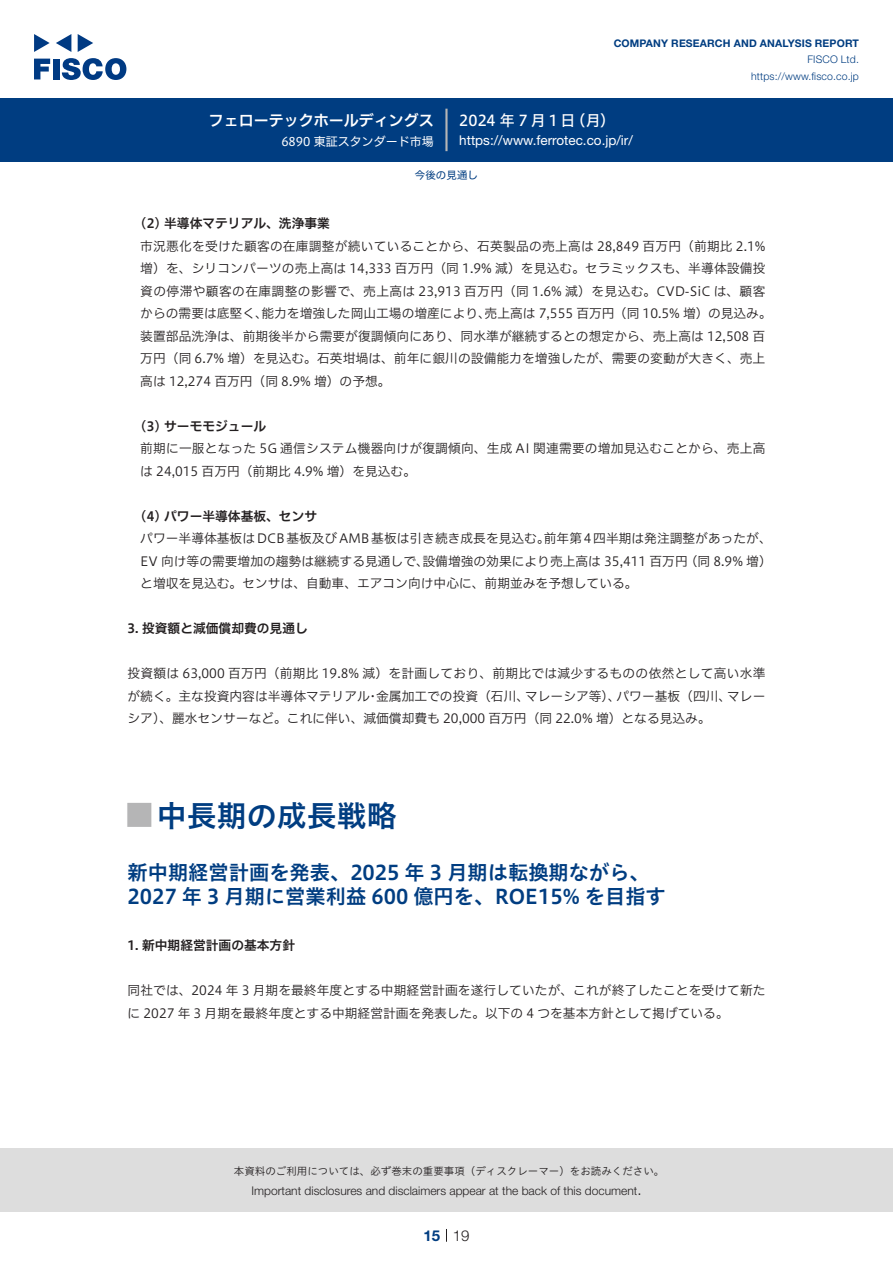
<style>
.page{position:relative;width:893px;height:1263px;background:#fff}
.page>*{position:absolute;margin:0;border:0;box-sizing:border-box;transform-origin:0 0}
.t1{font:30px "Hiragino UD Sans Std N W6";color:#003d81}
.t2{font:24px "Hiragino UD Sans Std N W6";color:#b5b5b6}
.中タイトル{font:20.25px/24px "Hiragino UD Sans Std W6";color:#003d81}
.t3{font:15px "Hiragino UD Sans F Std N W6";color:#fff}
.t4{font:15px "Hiragino UD Sans F Std N W5";letter-spacing:.185em;color:#fff}
.t5{font:300 15px "Helvetica Neue LT Std";color:#231f20}
.t6{font:700 15px "Helvetica Neue LT Std";color:#003d81}
.t7{font:13.5px "Helvetica Neue LT Std";color:#fff}
.本文3mm{font:12.75px/22.5px "Hiragino UD Sans F Std N W3";letter-spacing:.005em;color:#231f20}
.本文{font:12.75px/22.5px "Hiragino UD Sans F Std N W3";color:#231f20}
.本文-2{font:12.75px/22.5px "Hiragino UD Sans F Std N W3";letter-spacing:.02em;color:#231f20;text-align:right}
.本文3mm-2{font:12.75px "Hiragino UD Sans F Std N W3";letter-spacing:.03em;color:#231f20}
.小タイトル3mm{font:12.75px "Hiragino UD Sans F Std N W6";color:#231f20}
.小タイトル{font:12.75px "Hiragino UD Sans F Std N W6";color:#231f20}
.t8{font:300 12px "Helvetica Neue LT Std";color:#231f20}
.t9{font:12px "Hiragino UD Sans F Std N W4";color:#fff}
.t10{font:10.5px "Hiragino UD Sans Std W3";color:#231f20}
.t11{font:700 10.5px "Helvetica Neue LT Std";letter-spacing:.015em;color:#003d81}
.t12{font:300 10.5px/16.5px "Helvetica Neue LT Std";letter-spacing:.015em;color:#003d81;text-align:right}
.ヘッダー{font:10.5px "Hiragino UD Sans F Std N W4";color:#003d81}
</style>
<div class="page">
<div style="left:0;top:1148px;width:893px;height:64px;background:#ddd"></div>
<svg style="left:34px;top:59px;width:16px;height:20px"></svg>
<div style="left:53px;top:59px;width:6px;height:20px;background:#003a83"></div>
<svg style="left:62px;top:58px;width:64px;height:22px"></svg>
<svg style="left:34px;top:34px;width:16px;height:18px"></svg>
<svg style="left:78px;top:34px;width:15px;height:18px"></svg>
<svg style="left:56px;top:34px;width:15px;height:18px"></svg>
<div style="left:0;top:98px;width:893px;height:64px;background:#003d81"></div>
<hr style="left:445px;top:109px;width:3px;height:42px;background:#b5b5b6">
<svg style="left:446px;top:1229px;width:1px;height:13px"></svg>
<p class="t3" style="left:209px;top:109px;width:227px">フェローテックホールディングス</p>
<p class="t9" style="left:281px;top:132px;width:154px">6890 東証スタンダード市場</p>
<p class="t11" style="left:614px;top:37px;width:247px">COMPANY RESEARCH AND ANALYSIS REPORT</p>
<p class="t12" style="left:751px;top:51px;width:109px">FISCO Ltd. https://www.fisco.co j p.</p>
<p class="t4" style="left:459px;top:109px;width:118px">2024年7月1日</p>
<p class="t4" style="left:571px;top:109px;width:46px">（月(</p>
<p class="t7" style="left:459px;top:132px;width:175px">https://www.ferrotec. c o j p. /i r/</p>
<p class="ヘッダー" style="left:415px;top:167px;width:64px">今後の見通し</p>
<p class="小タイトル3mm" style="left:140px;top:214px;width:191px">2( ) 半導体マテリアル、洗浄事業</p>
<p class="本文3mm" style="left:140px;top:234px;width:627px">市況悪化を受けた顧客の在庫調整が続いていることから、石英製品の売上高は 28,849 百万円（前期比 2.1%</p>
<p class="本文3mm" style="left:140px;top:256px;width:627px">増）を、シリコンパーツの売上高は 14,333 百万円（同 1.9% 減）を見込む。セラミックスも、半導体設備投</p>
<p class="本文3mm-2" style="left:140px;top:281px;width:627px">資の停滞や顧客の在庫調整の影響で、売上高は 23,913 百万円（同 1.6% 減）を見込む。CVD-SiC は、顧客</p>
<p class="本文3mm" style="left:485px;top:301px;width:289px">売上高は 7,555 百万円（同 10.5% 増）の見込み。</p>
<p class="本文3mm" style="left:140px;top:301px;width:627px">からの需要は底堅く、<br>装置部品洗浄は、前期後半から需要が復調傾向にあり、同水準が継続するとの想定から、売上高は 12,508 百万円（同 6.7% 増）を見込む。石英坩堝は、前年に銀川の設備能力を増強したが、需要の変動が大きく、売上高は 12,274 百万円（同 8.9% 増）の予想。</p>
<p class="小タイトル3mm" style="left:140px;top:416px;width:127px">3( ) サーモモジュール</p>
<p class="本文3mm" style="left:140px;top:436px;width:627px">前期に一服となった 5G 通信システム機器向けが復調傾向、生成 AI 関連需要の増加見込むことから、売上高は 24,015 百万円（前期比 4.9% 増）を見込む。</p>
<p class="小タイトル3mm" style="left:140px;top:506px;width:178px">4( ) パワー半導体基板、センサ</p>
<p class="本文3mm" style="left:544px;top:526px;width:229px">前年第4 四半期は発注調整があったが、</p>
<p class="本文3mm" style="left:261px;top:301px;width:231px">能力を増強した岡山工場の増産により、</p>
<p class="本文3mm" style="left:140px;top:526px;width:411px">パワー半導体基板はDCB 基板及び AMB 基板は引き続き成長を見込む。</p>
<p class="本文3mm" style="left:140px;top:549px;width:499px">EV 向け等の需要増加の趨勢は継続する見通しで、<br>と増収を見込む。センサは、自動車、エアコン向け中心に、前期並みを予想している。</p>
<p class="小タイトル" style="left:128px;top:619px;width:182px">3. 投資額と減価償却費の見通し</p>
<p class="本文-2" style="left:128px;top:661px;width:639px">投資額は 63,000 百万円（前期比 19.8% 減）を計画しており、前期比では減少するものの依然として高い水準マレー</p>
<p class="本文3mm" style="left:422px;top:549px;width:267px">設備増強の効果により売上高は 35,411 百万円</p>
<p class="本文3mm" style="left:685px;top:549px;width:89px">（同 8.9% 増(</p>
<p class="本文" style="left:128px;top:684px;width:585px">が続く。主な投資内容は半導体マテリアル<br>シア）、麗水センサーなど。これに伴い、減価償却費も 20,000 百万円（同 22.0% 増）となる見込み。</p>
<p class="本文" style="left:376px;top:684px;width:154px">金属加工での投資（石川、</p>
<p class="本文" style="left:525px;top:684px;width:97px">マレーシア等）、</p>
<p class="本文" style="left:617px;top:684px;width:116px">パワー基板（四川、</p>
<p class="本文" style="left:367px;top:684px;width:14px">・</p>
<p class="t1" style="left:157px;top:792px;width:241px">中長期の成長戦略</p>
<p class="t2" style="left:128px;top:797px;width:25px">█</p>
<p class="中タイトル" style="left:128px;top:860px;width:540px">新中期経営計画を発表、2025 年 3 月期は転換期ながら、<br>2027 年 3 月期に営業利益 600 億円を、ROE15% を目指す</p>
<p class="小タイトル" style="left:128px;top:936px;width:169px">1. 新中期経営計画の基本方針</p>
<p class="本文" style="left:128px;top:979px;width:639px">同社では、2024 年 3 月期を最終年度とする中期経営計画を遂行していたが、これが終了したことを受けて新たに 2027 年 3 月期を最終年度とする中期経営計画を発表した。以下の 4 つを基本方針として掲げている。</p>
<p class="t10" style="left:234px;top:1163px;width:432px">本資料のご利用については、必ず巻末の重要事項（ディスクレーマー）をお読みください。</p>
<p class="t5" style="left:637px;top:1180px;width:6px">.</p>
<p class="t8" style="left:251px;top:1183px;width:387px">Important disclosures and disclaimers appear at the back of this document</p>
<p class="t6" style="left:423px;top:1226px;width:18px">15</p>
<p class="t5" style="left:453px;top:1226px;width:18px">19</p>
</div>
